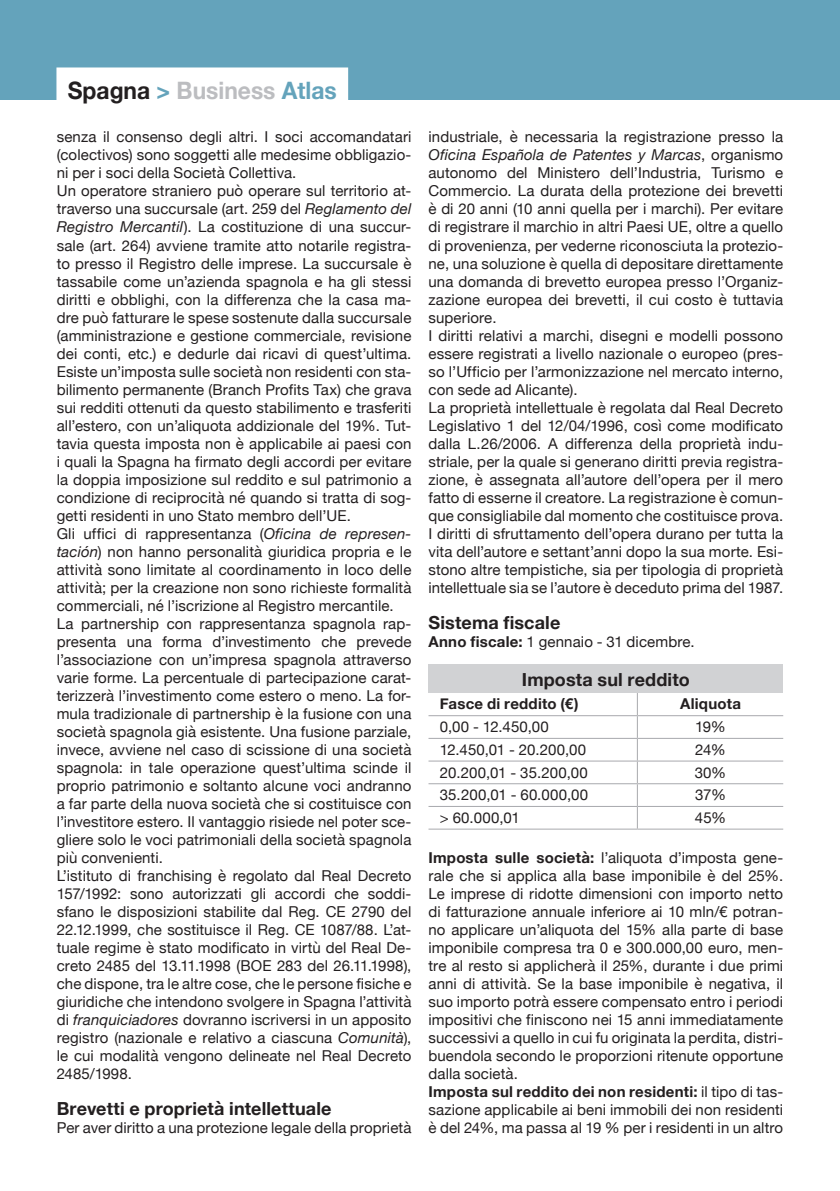
<style>
.page{position:relative;width:840px;height:1191px;background:#fff}
.page>*{position:absolute;margin:0;border:0;box-sizing:border-box;transform-origin:0 0}
.t1{font:700 24px "Helvetica Neue";color:#bcbdc0;scale:.95 1}
.t2{font:700 18px "Helvetica Neue";letter-spacing:.01em;color:#231f20}
.t3{font:15px/18px "Helvetica Neue";letter-spacing:.005em;color:#231f20;text-align:justify}
.t4{font:700 15px "Helvetica Neue";letter-spacing:.015em;color:#231f20}
.s1{color:#231f20}
.s2{color:#64a3bb}
.s3{font-style:italic}
.s4{font-weight:700}
</style>
<div class="page">
<div style="left:0;top:0;width:839px;height:99px;background:#64a3bb"></div>
<div style="left:428px;top:664px;width:354px;height:29px;background:#d1d2d4"></div>
<hr style="left:428px;top:715px;width:209px;height:1px;background:#a8a9ad">
<hr style="left:637px;top:715px;width:145px;height:1px;background:#a8a9ad">
<hr style="left:428px;top:738px;width:209px;height:1px;background:#a8a9ad">
<hr style="left:637px;top:738px;width:145px;height:1px;background:#a8a9ad">
<hr style="left:428px;top:760px;width:209px;height:1px;background:#a8a9ad">
<hr style="left:637px;top:760px;width:145px;height:1px;background:#a8a9ad">
<hr style="left:428px;top:783px;width:209px;height:1px;background:#a8a9ad">
<hr style="left:637px;top:783px;width:145px;height:1px;background:#a8a9ad">
<hr style="left:428px;top:806px;width:209px;height:1px;background:#a8a9ad">
<hr style="left:637px;top:806px;width:145px;height:1px;background:#a8a9ad">
<svg style="left:636px;top:693px;width:1px;height:135px"></svg>
<hr style="left:428px;top:828px;width:209px;height:1px;background:#a8a9ad">
<hr style="left:637px;top:828px;width:145px;height:1px;background:#a8a9ad">
<div style="left:56px;top:67px;width:292px;height:36px;background:#fff"></div>
<p class="t1" style="left:68px;top:72px;width:284px"><span class="s1">Spagna</span> <span class="s2">&gt;</span> Business <span class="s2">Atlas</span></p>
<p class="t3" style="left:57px;top:129px;width:356px">senza il consenso degli altri. I soci accomandatari (colectivos) sono soggetti alle medesime obbligazio&shy;ni per i soci della Società Collettiva.</p>
<p class="t3" style="left:57px;top:183px;width:356px">Un operatore straniero può operare sul territorio at&shy;traverso una succursale (art. 259 del <span class="s3">Reglamento del Registro Mercantil</span>). La costituzione di una succur&shy;sale (art. 264) avviene tramite atto notarile registra&shy;to presso il Registro delle imprese. La succursale è tassabile come un’azienda spagnola e ha gli stessi diritti e obblighi, con la differenza che la casa ma&shy;dre può fatturare le spese sostenute dalla succursale (amministrazione e gestione commerciale, revisione dei conti, etc.) e dedurle dai ricavi di quest’ultima.<br>Esiste un’imposta sulle società non residenti con sta&shy;bilimento permanente (Branch Profits Tax) che grava sui redditi ottenuti da questo stabilimento e trasferiti all’estero, con un’aliquota addizionale del 19%. Tut&shy;tavia questa imposta non è applicabile ai paesi con i quali la Spagna ha firmato degli accordi per evitare la doppia imposizione sul reddito e sul patrimonio a condizione di reciprocità né quando si tratta di sog&shy;getti residenti in uno Stato membro dell’UE.</p>
<p class="t3" style="left:57px;top:525px;width:356px">Gli uffici di rappresentanza (<span class="s3">Oficina de represen&shy;tación</span>) non hanno personalità giuridica propria e le attività sono limitate al coordinamento in loco delle attività; per la creazione non sono richieste formalità commerciali, né l’iscrizione al Registro mercantile.</p>
<p class="t3" style="left:57px;top:615px;width:356px">La partnership con rappresentanza spagnola rap&shy;presenta una forma d’investimento che prevede l’associazione con un’impresa spagnola attraverso varie forme. La percentuale di partecipazione carat&shy;terizzerà l’investimento come estero o meno. La for&shy;mula tradizionale di partnership è la fusione con una società spagnola già esistente. Una fusione parziale, invece, avviene nel caso di scissione di una società spagnola: in tale operazione quest’ultima scinde il proprio patrimonio e soltanto alcune voci andranno a far parte della nuova società che si costituisce con l’investitore estero. Il vantaggio risiede nel poter sce&shy;gliere solo le voci patrimoniali della società spagnola più convenienti.</p>
<p class="t3" style="left:57px;top:867px;width:356px">L’istituto di franchising è regolato dal Real Decreto 157/1992: sono autorizzati gli accordi che soddi&shy;sfano le disposizioni stabilite dal Reg. CE 2790 del 22.12.1999, che sostituisce il Reg. CE 1087/88. L’at&shy;tuale regime è stato modificato in virtù del Real De&shy;creto 2485 del 13.11.1998 (BOE 283 del 26.11.1998), che dispone, tra le altre cose, che le persone fisiche e giuridiche che intendono svolgere in Spagna l’attività di <span class="s3">franquiciadores</span> dovranno iscriversi in un apposito registro (nazionale e relativo a ciascuna <span class="s3">Comunità</span>), le cui modalità vengono delineate nel Real Decreto 2485/1998.</p>
<p class="t2" style="left:57px;top:1094px;width:276px">Brevetti e proprietà intellettuale</p>
<p class="t3" style="left:57px;top:1119px;width:356px">Per aver diritto a una protezione legale della proprietà</p>
<p class="t3" style="left:428px;top:129px;width:356px">industriale, è necessaria la registrazione presso la <span class="s3">Oficina Española de Patentes y Marcas</span>, organismo autonomo del Ministero dell’Industria, Turismo e Commercio. La durata della protezione dei brevetti è di 20 anni (10 anni quella per i marchi). Per evitare di registrare il marchio in altri Paesi UE, oltre a quello di provenienza, per vederne riconosciuta la protezio&shy;ne, una soluzione è quella di depositare direttamente una domanda di brevetto europea presso l’Organiz&shy;zazione europea dei brevetti, il cui costo è tuttavia superiore.</p>
<p class="t3" style="left:428px;top:327px;width:356px">I diritti relativi a marchi, disegni e modelli possono essere registrati a livello nazionale o europeo (pres&shy;so l’Ufficio per l’armonizzazione nel mercato interno, con sede ad Alicante).</p>
<p class="t3" style="left:428px;top:399px;width:356px">La proprietà intellettuale è regolata dal Real Decreto Legislativo 1 del 12/04/1996, così come modificato dalla L.26/2006. A differenza della proprietà indu&shy;striale, per la quale si generano diritti previa registra&shy;zione, è assegnata all’autore dell’opera per il mero fatto di esserne il creatore. La registrazione è comun&shy;que consigliabile dal momento che costituisce prova.<br>I diritti di sfruttamento dell’opera durano per tutta la vita dell’autore e settant’anni dopo la sua morte. Esi&shy;stono altre tempistiche, sia per tipologia di proprietà intellettuale sia se l’autore è deceduto prima del 1987.</p>
<p class="t2" style="left:428px;top:608px;width:133px">Sistema fiscale</p>
<p class="t3" style="left:428px;top:633px;width:267px"><span class="s4">Anno fiscale:</span> 1 gennaio - 31 dicembre.</p>
<p class="t2" style="left:521px;top:665px;width:169px">Imposta sul reddito</p>
<p class="t4" style="left:439px;top:692px;width:140px">Fasce di reddito (€)</p>
<p class="t4" style="left:679px;top:692px;width:62px">Aliquota</p>
<p class="t3" style="left:439px;top:718px;width:110px">0,00 - 12.450,00</p>
<p class="t3" style="left:694px;top:718px;width:32px">19%</p>
<p class="t3" style="left:439px;top:741px;width:148px">12.450,01 - 20.200,00</p>
<p class="t3" style="left:695px;top:741px;width:32px">24%</p>
<p class="t3" style="left:439px;top:764px;width:149px">20.200,01 - 35.200,00</p>
<p class="t3" style="left:694px;top:764px;width:33px">30%</p>
<p class="t3" style="left:439px;top:786px;width:150px">35.200,01 - 60.000,00</p>
<p class="t3" style="left:694px;top:786px;width:32px">37%</p>
<p class="t3" style="left:439px;top:809px;width:81px">&gt; 60.000,01</p>
<p class="t3" style="left:694px;top:809px;width:33px">45%</p>
<p class="t3" style="left:428px;top:849px;width:356px"><span class="s4">Imposta sulle società:</span> l’aliquota d’imposta gene&shy;rale che si applica alla base imponibile è del 25%.<br>Le imprese di ridotte dimensioni con importo netto di fatturazione annuale inferiore ai 10 mln/€ potran&shy;no applicare un’aliquota del 15% alla parte di base imponibile compresa tra 0 e 300.000,00 euro, men&shy;tre al resto si applicherà il 25%, durante i due primi anni di attività. Se la base imponibile è negativa, il suo importo potrà essere compensato entro i periodi impositivi che finiscono nei 15 anni immediatamente successivi a quello in cui fu originata la perdita, distri&shy;buendola secondo le proporzioni ritenute opportune dalla società.</p>
<p class="t3" style="left:428px;top:1083px;width:356px"><span class="s4">Imposta sul reddito dei non residenti:</span> il tipo di tas&shy;sazione applicabile ai beni immobili dei non residenti è del 24%, ma passa al 19 % per i residenti in un altro</p>
</div>
